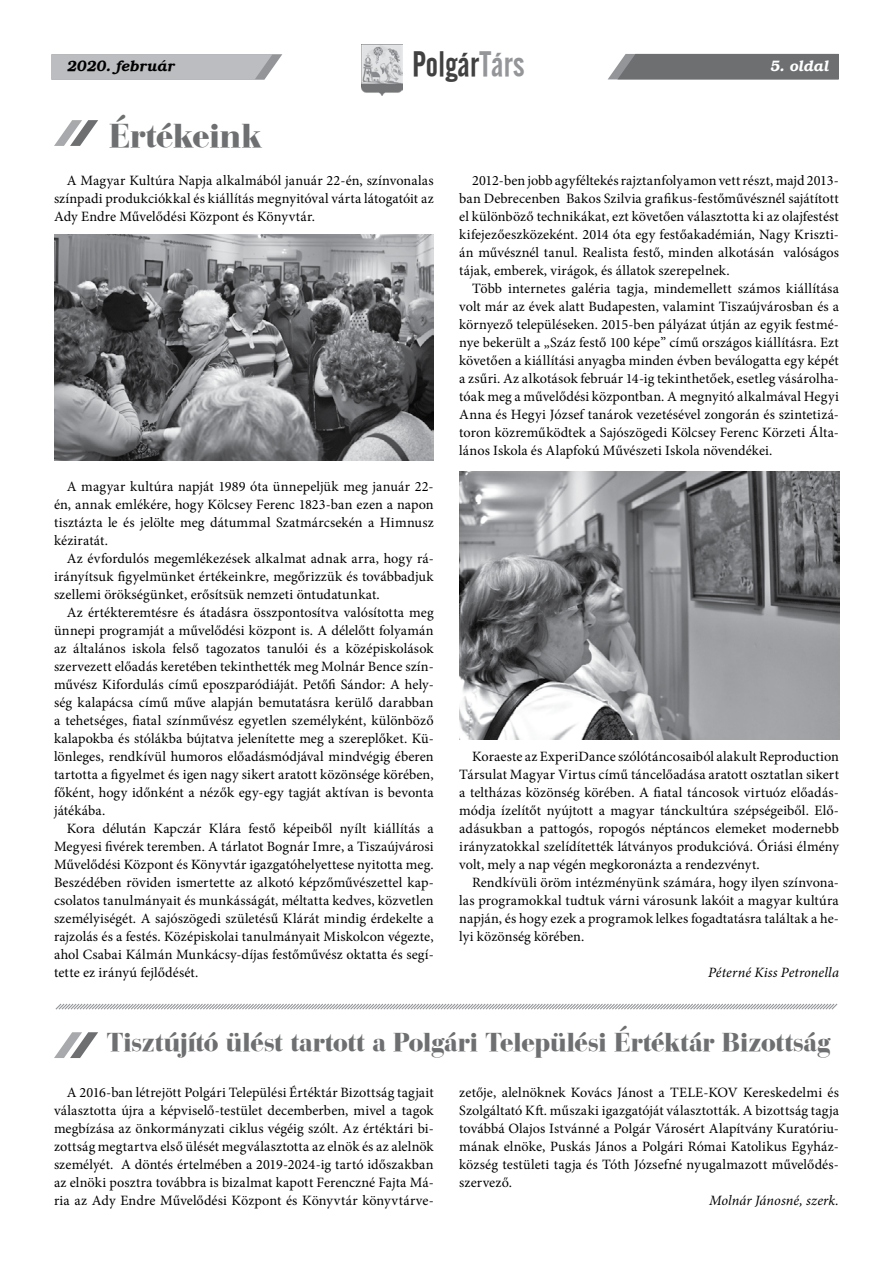
<style>
.page{position:relative;width:893px;height:1263px;background:#fff}
.page>*{position:absolute;margin:0;border:0;box-sizing:border-box;transform-origin:0 0}
.t1{font:34.5px "Alternate Gothic No 2 PFL Normal";letter-spacing:.01em;color:#414142}
.t2{font:34.5px "Bauer Bodoni Blk PFL Normal";letter-spacing:-.01em;color:#6d6f71}
.t3{font:27px "Bauer Bodoni Blk PFL Normal";letter-spacing:-.01em;color:#6d6f71}
.t4{font:italic 15px "Bookman PFL Bold";letter-spacing:.005em;color:#000}
.t5{font:italic 15px "Bookman PFL Bold";letter-spacing:.015em;color:#fff}
.t6{font:14.25px/18px "Minion Pro";letter-spacing:.005em;color:#000;text-align:justify}
.t7{font:italic 14.25px "Minion Pro";letter-spacing:.01em;color:#000}
.s1{color:#939598}
</style>
<div class="page">
<svg style="left:51px;top:54px;width:231px;height:26px;background:#bcbdc0"></svg>
<img style="left:362px;top:44px;width:40px;height:51px">
<svg style="left:608px;top:54px;width:231px;height:25px;background:#747678"></svg>
<svg style="left:54px;top:120px;width:44px;height:26px"></svg>
<svg style="left:55px;top:1003px;width:783px;height:7px"></svg>
<img style="left:54px;top:235px;width:379px;height:225px">
<img style="left:459px;top:472px;width:380px;height:268px">
<svg style="left:54px;top:1032px;width:44px;height:26px"></svg>
<p class="t4" style="left:68px;top:57px;width:109px">2020. február</p>
<h1 class="t1" style="left:412px;top:45px;width:114px">Polgár<span class="s1">Társ</span></h1>
<p class="t5" style="left:771px;top:57px;width:60px">5. oldal</p>
<h1 class="t2" style="left:109px;top:114px;width:154px">Értékeink</h1>
<p class="t6" style="left:54px;top:171px;width:381px;text-indent:13px">A Magyar Kultúra Napja alkalmából január 22-én, színvonalas színpadi produkciókkal és kiállítás megnyitóval várta látogatóit az Ady Endre Művelődési Központ és Könyvtár.</p>
<p class="t6" style="left:459px;top:171px;width:381px;text-indent:13px">2012-ben jobb agyféltekés rajztanfolyamon vett részt, majd 2013- ban Debrecenben Bakos Szilvia grafikus-festőművésznél sajátított el különböző technikákat, ezt követően választotta ki az olajfestést kifejezőeszközeként. 2014 óta egy festőakadémián, Nagy Kriszti&shy;án művésznél tanul. Realista festő, minden alkotásán valóságos tájak, emberek, virágok, és állatok szerepelnek.</p>
<p class="t6" style="left:459px;top:279px;width:381px;text-indent:13px">Több internetes galéria tagja, mindemellett számos kiállítása volt már az évek alatt Budapesten, valamint Tiszaújvárosban és a környező településeken. 2015-ben pályázat útján az egyik festmé&shy;nye bekerült a „Száz festő 100 képe” című országos kiállításra. Ezt követően a kiállítási anyagba minden évben beválogatta egy képét a zsűri. Az alkotások február 14-ig tekinthetőek, esetleg vásárolha&shy;tóak meg a művelődési központban. A megnyitó alkalmával Hegyi Anna és Hegyi József tanárok vezetésével zongorán és szintetizá&shy;toron közreműködtek a Sajószögedi Kölcsey Ferenc Körzeti Álta&shy;lános Iskola és Alapfokú Művészeti Iskola növendékei.</p>
<p class="t6" style="left:54px;top:477px;width:381px;text-indent:13px">A magyar kultúra napját 1989 óta ünnepeljük meg január 22- én, annak emlékére, hogy Kölcsey Ferenc 1823-ban ezen a napon tisztázta le és jelölte meg dátummal Szatmárcsekén a Himnusz kéziratát.</p>
<p class="t6" style="left:54px;top:549px;width:381px;text-indent:13px">Az évfordulós megemlékezések alkalmat adnak arra, hogy rá&shy;irányítsuk figyelmünket értékeinkre, megőrizzük és továbbadjuk szellemi örökségünket, erősítsük nemzeti öntudatunkat.</p>
<p class="t6" style="left:54px;top:603px;width:381px;text-indent:13px">Az értékteremtésre és átadásra összpontosítva valósította meg ünnepi programját a művelődési központ is. A délelőtt folyamán az általános iskola felső tagozatos tanulói és a középiskolások szervezett előadás keretében tekinthették meg Molnár Bence szín&shy;művész Kifordulás című eposzparódiáját. Petőfi Sándor: A hely&shy;ség kalapácsa című műve alapján bemutatásra kerülő darabban a tehetséges, fiatal színművész egyetlen személyként, különböző kalapokba és stólákba bújtatva jelenítette meg a szereplőket. Kü&shy;lönleges, rendkívül humoros előadásmódjával mindvégig éberen tartotta a figyelmet és igen nagy sikert aratott közönsége körében, főként, hogy időnként a nézők egy-egy tagját aktívan is bevonta játékába.</p>
<p class="t6" style="left:54px;top:819px;width:381px;text-indent:13px">Kora délután Kapczár Klára festő képeiből nyílt kiállítás a Megyesi fivérek teremben. A tárlatot Bognár Imre, a Tiszaújvárosi Művelődési Központ és Könyvtár igazgatóhelyettese nyitotta meg.<br>Beszédében röviden ismertette az alkotó képzőművészettel kap&shy;csolatos tanulmányait és munkásságát, méltatta kedves, közvetlen személyiségét. A sajószögedi születésű Klárát mindig érdekelte a rajzolás és a festés. Középiskolai tanulmányait Miskolcon végezte, ahol Csabai Kálmán Munkácsy-díjas festőművész oktatta és segí&shy;tette ez irányú fejlődését.</p>
<p class="t6" style="left:459px;top:747px;width:381px;text-indent:13px">Koraeste az ExperiDance szólótáncosaiból alakult Reproduction Társulat Magyar Virtus című táncelőadása aratott osztatlan sikert a teltházas közönség körében. A fiatal táncosok virtuóz előadás&shy;módja ízelítőt nyújtott a magyar tánckultúra szépségeiből. Elő&shy;adásukban a pattogós, ropogós néptáncos elemeket modernebb irányzatokkal szelídítették látványos produkcióvá. Óriási élmény volt, mely a nap végén megkoronázta a rendezvényt.</p>
<p class="t6" style="left:459px;top:873px;width:381px;text-indent:13px">Rendkívüli öröm intézményünk számára, hogy ilyen színvona&shy;las programokkal tudtuk várni városunk lakóit a magyar kultúra napján, és hogy ezek a programok lelkes fogadtatásra találtak a he&shy;lyi közönség körében.</p>
<p class="t7" style="left:708px;top:962px;width:132px">Péterné Kiss Petronella</p>
<h2 class="t3" style="left:107px;top:1025px;width:725px">Tisztújító ülést tartott a Polgári Települési Értéktár Bizottság</h2>
<p class="t6" style="left:54px;top:1084px;width:381px;text-indent:13px">A 2016-ban létrejött Polgári Települési Értéktár Bizottság tagjait választotta újra a képviselő-testület decemberben, mivel a tagok megbízása az önkormányzati ciklus végéig szólt. Az értéktári bi&shy;zottság megtartva első ülését megválasztotta az elnök és az alelnök személyét. A döntés értelmében a 2019-2024-ig tartó időszakban az elnöki posztra továbbra is bizalmat kapott Ferenczné Fajta Má&shy;ria az Ady Endre Művelődési Központ és Könyvtár könyvtárve-</p>
<p class="t6" style="left:459px;top:1084px;width:381px">zetője, alelnöknek Kovács Jánost a TELE-KOV Kereskedelmi és Szolgáltató Kft. műszaki igazgatóját választották. A bizottság tagja továbbá Olajos Istvánné a Polgár Városért Alapítvány Kuratóriu&shy;mának elnöke, Puskás János a Polgári Római Katolikus Egyház&shy;község testületi tagja és Tóth Józsefné nyugalmazott művelődés&shy;szervező.</p>
<p class="t7" style="left:709px;top:1191px;width:131px">Molnár Jánosné, szerk.</p>
</div>
